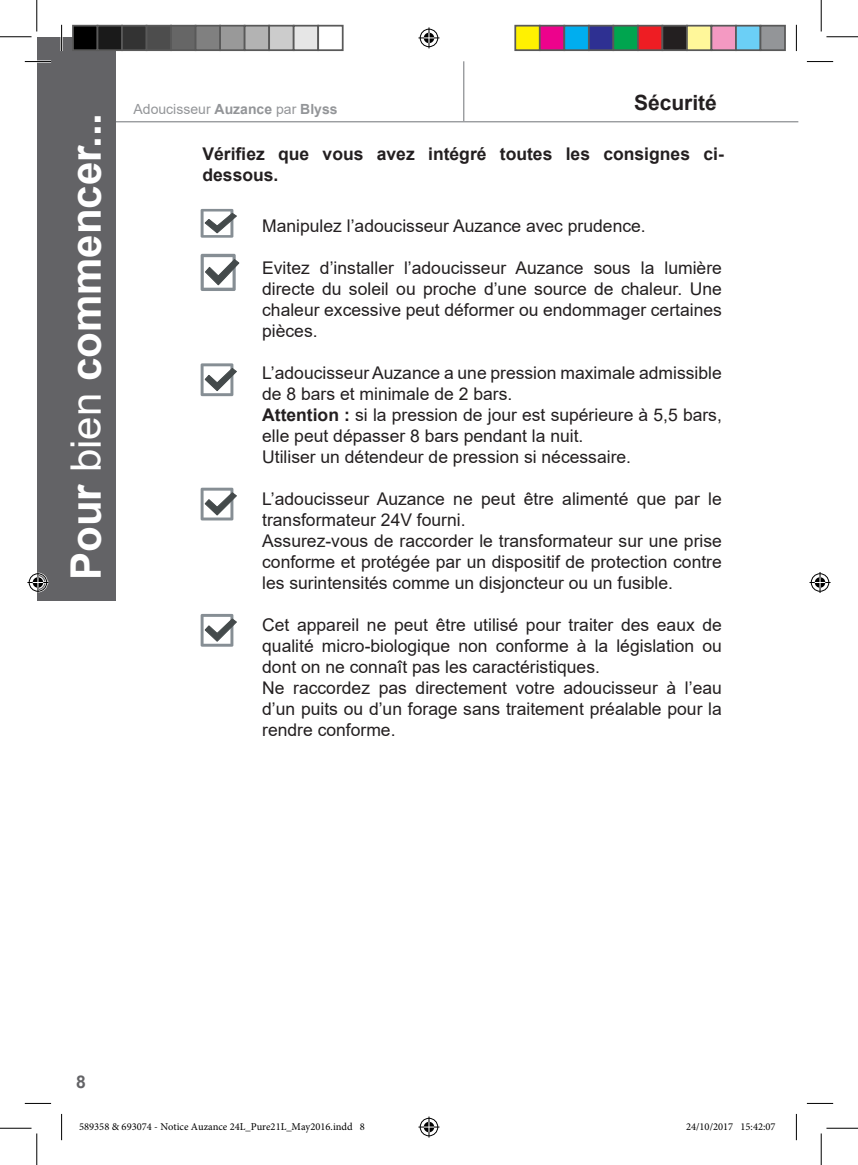
<style>
.page{position:relative;width:858px;height:1165px;background:#fff}
.page>*{position:absolute;margin:0;border:0;box-sizing:border-box;transform-origin:0 0}
.t1{font:700 42px "Arial";color:#fff}
.t2{font:700 21px "Arial";color:#231f20}
.t3{font:17.5px/21px "Arial";color:#231f20}
.t4{font:700 17.5px/21px "Arial";color:#231f20}
.t5{font:700 17.5px "Arial";color:#636366}
.t6{font:14px "Arial";color:#939598}
.t7{font:10.5px "Minion Pro";color:#000}
.s1{font-weight:400}
.s2{font-weight:700}
</style>
<div class="page">
<hr style="left:59px;top:121px;width:739px;height:1px;background:#939598">
<hr style="left:463px;top:61px;width:1px;height:60px;background:#939598">
<div style="left:37px;top:37px;width:78px;height:563px;background:#636366"></div>
<svg style="left:200px;top:209px;width:37px;height:29px"></svg>
<svg style="left:200px;top:254px;width:39px;height:37px"></svg>
<svg style="left:200px;top:363px;width:37px;height:33px"></svg>
<svg style="left:200px;top:488px;width:37px;height:32px"></svg>
<svg style="left:200px;top:614px;width:37px;height:33px"></svg>
<hr style="left:25px;top:60px;width:26px;height:3px;background:#fff">
<hr style="left:60px;top:25px;width:3px;height:26px;background:#fff">
<svg style="left:25px;top:61px;width:26px;height:1px"></svg>
<svg style="left:806px;top:61px;width:26px;height:1px"></svg>
<svg style="left:25px;top:1103px;width:26px;height:1px"></svg>
<svg style="left:806px;top:1103px;width:26px;height:1px"></svg>
<svg style="left:61px;top:25px;width:1px;height:26px"></svg>
<svg style="left:61px;top:1114px;width:1px;height:26px"></svg>
<svg style="left:795px;top:25px;width:1px;height:26px"></svg>
<svg style="left:795px;top:1114px;width:1px;height:26px"></svg>
<hr style="left:0;top:36px;width:32px;height:1px;background:#000">
<hr style="left:826px;top:36px;width:31px;height:1px;background:#000">
<hr style="left:0;top:1128px;width:32px;height:1px;background:#000">
<hr style="left:826px;top:1128px;width:31px;height:1px;background:#000">
<hr style="left:36px;top:0;width:1px;height:32px;background:#000">
<hr style="left:36px;top:1133px;width:1px;height:32px;background:#000">
<hr style="left:820px;top:0;width:1px;height:32px;background:#000">
<hr style="left:820px;top:1133px;width:1px;height:32px;background:#000">
<svg style="left:418px;top:27px;width:21px;height:21px"></svg>
<svg style="left:418px;top:1116px;width:21px;height:21px"></svg>
<svg style="left:27px;top:572px;width:21px;height:21px"></svg>
<svg style="left:809px;top:572px;width:21px;height:21px"></svg>
<div style="left:73px;top:26px;width:24px;height:24px;background:#000"></div>
<div style="left:72px;top:25px;width:26px;height:26px;border:2px solid #595959"></div>
<div style="left:97px;top:26px;width:25px;height:24px;background:#1a1a1a"></div>
<div style="left:97px;top:25px;width:26px;height:26px;border:2px solid #595959"></div>
<div style="left:122px;top:26px;width:24px;height:24px;background:#333"></div>
<div style="left:121px;top:25px;width:26px;height:26px;border:2px solid #595959"></div>
<div style="left:146px;top:26px;width:25px;height:24px;background:#4d4d4d"></div>
<div style="left:146px;top:25px;width:26px;height:26px;border:2px solid #595959"></div>
<div style="left:171px;top:26px;width:24px;height:24px;background:#666"></div>
<div style="left:170px;top:25px;width:26px;height:26px;border:2px solid #595959"></div>
<div style="left:195px;top:26px;width:25px;height:24px;background:#808080"></div>
<div style="left:195px;top:25px;width:26px;height:26px;border:2px solid #595959"></div>
<div style="left:220px;top:26px;width:24px;height:24px;background:#999"></div>
<div style="left:219px;top:25px;width:26px;height:26px;border:2px solid #595959"></div>
<div style="left:244px;top:26px;width:25px;height:24px;background:#b3b3b3"></div>
<div style="left:244px;top:25px;width:26px;height:26px;border:2px solid #595959"></div>
<div style="left:269px;top:26px;width:24px;height:24px;background:#ccc"></div>
<div style="left:268px;top:25px;width:26px;height:26px;border:2px solid #595959"></div>
<div style="left:293px;top:26px;width:25px;height:24px;background:#e6e6e6"></div>
<div style="left:293px;top:25px;width:26px;height:26px;border:2px solid #595959"></div>
<div style="left:317px;top:25px;width:26px;height:26px;border:2px solid #595959"></div>
<div style="left:515px;top:26px;width:24px;height:24px;background:#fff101"></div>
<div style="left:514px;top:25px;width:26px;height:26px;border:2px solid #595959"></div>
<div style="left:539px;top:26px;width:25px;height:24px;background:#ed028c"></div>
<div style="left:538px;top:25px;width:27px;height:26px;border:2px solid #595959"></div>
<div style="left:564px;top:26px;width:24px;height:24px;background:#00aeef"></div>
<div style="left:563px;top:25px;width:26px;height:26px;border:2px solid #595959"></div>
<div style="left:588px;top:26px;width:25px;height:24px;background:#2e3092"></div>
<div style="left:587px;top:25px;width:27px;height:26px;border:2px solid #595959"></div>
<div style="left:613px;top:26px;width:24px;height:24px;background:#00a54f"></div>
<div style="left:612px;top:25px;width:26px;height:26px;border:2px solid #595959"></div>
<div style="left:637px;top:26px;width:25px;height:24px;background:#ee1d23"></div>
<div style="left:636px;top:25px;width:27px;height:26px;border:2px solid #595959"></div>
<div style="left:662px;top:26px;width:24px;height:24px;background:#231f20"></div>
<div style="left:661px;top:25px;width:26px;height:26px;border:2px solid #595959"></div>
<div style="left:686px;top:26px;width:25px;height:24px;background:#fff79a"></div>
<div style="left:685px;top:25px;width:27px;height:26px;border:2px solid #595959"></div>
<div style="left:711px;top:26px;width:24px;height:24px;background:#f499c2"></div>
<div style="left:710px;top:25px;width:26px;height:26px;border:2px solid #595959"></div>
<div style="left:735px;top:26px;width:25px;height:24px;background:#6bcff6"></div>
<div style="left:734px;top:25px;width:27px;height:26px;border:2px solid #595959"></div>
<div style="left:760px;top:26px;width:24px;height:24px;background:#939598"></div>
<div style="left:759px;top:25px;width:26px;height:26px;border:2px solid #595959"></div>
<h1 class="t1" style="left:56px;top:580px;width:468px;rotate:-90deg">Pour <span class="s1">bien</span> commencer...</h1>
<p class="t6" style="left:133px;top:99px;width:205px">Adoucisseur <span class="s2">Auzance</span> par <span class="s2">Blyss</span></p>
<p class="t2" style="left:633px;top:88px;width:84px">Sécurité</p>
<p class="t4" style="left:202px;top:143px;width:522px">Vérifiez que vous avez intégré toutes les consignes ci&shy;dessous.</p>
<p class="t3" style="left:262px;top:215px;width:385px">Manipulez l’adoucisseur Auzance avec prudence.</p>
<p class="t3" style="left:262px;top:257px;width:461px;text-align:justify">Evitez d’installer l’adoucisseur Auzance sous la lumière directe du soleil ou proche d’une source de chaleur. Une chaleur excessive peut déformer ou endommager certaines pièces.</p>
<p class="t3" style="left:262px;top:362px;width:461px">L’adoucisseur Auzance a une pression maximale admissible de 8 bars et minimale de 2 bars.<br><span class="s2">Attention :</span> si la pression de jour est supérieure à 5,5 bars, elle peut dépasser 8 bars pendant la nuit.<br>Utiliser un détendeur de pression si nécessaire.</p>
<p class="t3" style="left:262px;top:488px;width:461px">L’adoucisseur Auzance ne peut être alimenté que par le transformateur 24V fourni.<br>Assurez-vous de raccorder le transformateur sur une prise conforme et protégée par un dispositif de protection contre les surintensités comme un disjoncteur ou un fusible.</p>
<p class="t3" style="left:262px;top:614px;width:461px">Cet appareil ne peut être utilisé pour traiter des eaux de qualité micro-biologique non conforme à la législation ou dont on ne connaît pas les caractéristiques.<br>Ne raccordez pas directement votre adoucisseur à l’eau d’un puits ou d’un forage sans traitement préalable pour la rendre conforme.</p>
<p class="t5" style="left:76px;top:1069px;width:11px">8</p>
<p class="t7" style="left:79px;top:1119px;width:287px">589358 &amp; 693074 - Notice Auzance 24L_Pure21L_May2016.indd 8</p>
<p class="t7" style="left:685px;top:1119px;width:91px">24/10/2017 15:42:07</p>
</div>
